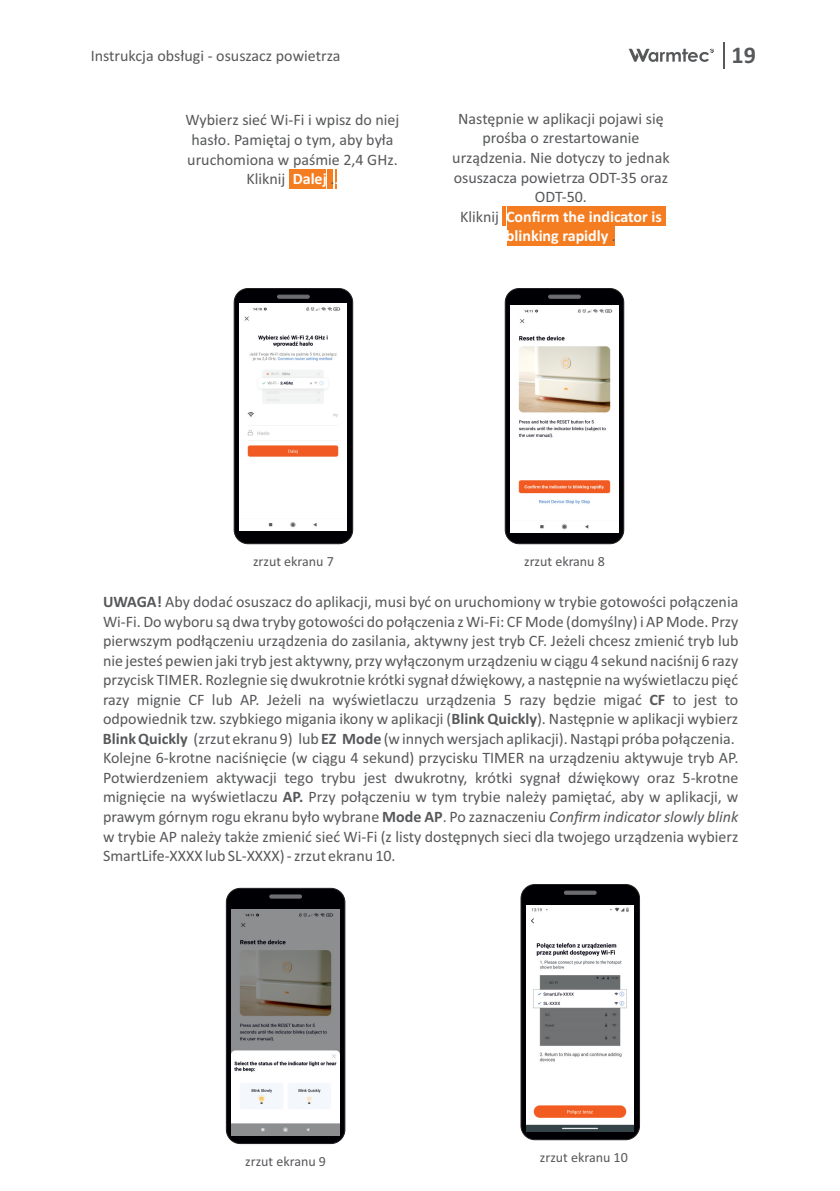
<style>
.page{position:relative;width:840px;height:1191px;background:#fff}
.page>*{position:absolute;margin:0;border:0;box-sizing:border-box;transform-origin:0 0}
.t1{font:700 24px "Calibri";color:#57585a}
.t2{font:16px/19.6px "Calibri";color:#57585a;text-align:justify}
.t3{font:14px "Calibri";color:#57585a}
.s1{font-weight:700;color:#fff}
.s2{color:#fff}
.s3{font-weight:700}
.s4{font-style:italic}
</style>
<div class="page">
<div style="left:233px;top:288px;width:120px;height:256px;background:#000004;border:1px solid #231f20;border-radius:14px"></div>
<svg style="left:277px;top:295px;width:32px;height:4px"></svg>
<div style="left:504px;top:288px;width:120px;height:256px;background:#000004;border:1px solid #231f20;border-radius:14px"></div>
<svg style="left:548px;top:295px;width:32px;height:4px"></svg>
<hr style="left:289px;top:169px;width:3px;height:19px;background:#f47d21">
<div style="left:293px;top:169px;width:33px;height:19px;background:#f47d21"></div>
<svg style="left:327px;top:169px;width:3px;height:19px"></svg>
<svg style="left:331px;top:169px;width:6px;height:19px"></svg>
<hr style="left:502px;top:206px;width:4px;height:20px;background:#f47d21">
<div style="left:506px;top:206px;width:159px;height:20px;background:#f47d21"></div>
<div style="left:506px;top:226px;width:101px;height:19px;background:#f47d21"></div>
<div style="left:608px;top:226px;width:6px;height:19px;background:#f47d21"></div>
<div style="left:520px;top:884px;width:119px;height:256px;background:#000004;border:1px solid #231f20;border-radius:14px"></div>
<svg style="left:563px;top:890px;width:33px;height:4px"></svg>
<img style="left:526px;top:905px;width:107px;height:226px">
<svg style="left:629px;top:48px;width:84px;height:14px"></svg>
<img style="left:239px;top:304px;width:107px;height:226px">
<img style="left:510px;top:305px;width:107px;height:227px">
<div style="left:226px;top:888px;width:119px;height:256px;background:#000004;border:1px solid #231f20;border-radius:14px"></div>
<svg style="left:269px;top:894px;width:33px;height:4px"></svg>
<img style="left:232px;top:909px;width:107px;height:226px">
<p class="t2" style="left:91px;top:48px;width:251px">Instrukcja obsługi - osuszacz powietrza</p>
<h1 class="t1" style="left:731px;top:45px;width:26px">19</h1>
<p class="t2" style="left:185px;top:112px;width:215px;text-align:center">Wybierz sieć Wi-Fi i wpisz do niej hasło. Pamiętaj o tym, aby była uruchomiona w paśmie 2,4 GHz.<br>Kliknij <span class="s1">Dalej</span> .<span class="s2">.</span></p>
<p class="t2" style="left:452px;top:110px;width:219px;text-align:center">Następnie w aplikacji pojawi się prośba o zrestartowanie urządzenia. Nie dotyczy to jednak osuszacza powietrza ODT-35 oraz<br>ODT-50.<br>Kliknij <span class="s1">Confirm the indicator is blinking rapidly</span> .</p>
<p class="t3" style="left:253px;top:555px;width:82px">zrzut ekranu 7</p>
<p class="t3" style="left:524px;top:555px;width:82px">zrzut ekranu 8</p>
<p class="t2" style="left:103px;top:593px;width:636px"><span class="s3">UWAGA!</span> Aby dodać osuszacz do aplikacji, musi być on uruchomiony w trybie gotowości połączenia Wi-Fi. Do wyboru są dwa tryby gotowości do połączenia z Wi-Fi: CF Mode (domyślny) i AP Mode. Przy pierwszym podłączeniu urządzenia do zasilania, aktywny jest tryb CF. Jeżeli chcesz zmienić tryb lub nie jesteś pewien jaki tryb jest aktywny, przy wyłączonym urządzeniu w ciągu 4 sekund naciśnij 6 razy przycisk TIMER. Rozlegnie się dwukrotnie krótki sygnał dźwiękowy, a następnie na wyświetlaczu pięć razy mignie CF lub AP. Jeżeli na wyświetlaczu urządzenia 5 razy będzie migać <span class="s3">CF</span> to jest to odpowiednik tzw. szybkiego migania ikony w aplikacji (<span class="s3">Blink Quickly</span>). Następnie w aplikacji wybierz <span class="s3">Blink Quickly</span> (zrzut ekranu 9) lub <span class="s3">EZ Mode</span> (w innych wersjach aplikacji). Nastąpi próba połączenia.</p>
<p class="t2" style="left:103px;top:749px;width:636px">Kolejne 6-krotne naciśnięcie (w ciągu 4 sekund) przycisku TIMER na urządzeniu aktywuje tryb AP.<br>Potwierdzeniem aktywacji tego trybu jest dwukrotny, krótki sygnał dźwiękowy oraz 5-krotne mignięcie na wyświetlaczu <span class="s3">AP.</span> Przy połączeniu w tym trybie należy pamiętać, aby w aplikacji, w prawym górnym rogu ekranu było wybrane <span class="s3">Mode AP</span>. Po zaznaczeniu <span class="s4">Confirm indicator slowly blink </span>w trybie AP należy także zmienić sieć Wi-Fi (z listy dostępnych sieci dla twojego urządzenia wybierz SmartLife-XXXX lub SL-XXXX) - zrzut ekranu 10.</p>
<p class="t3" style="left:245px;top:1155px;width:82px">zrzut ekranu 9</p>
<p class="t3" style="left:539px;top:1151px;width:89px">zrzut ekranu 10</p>
</div>
